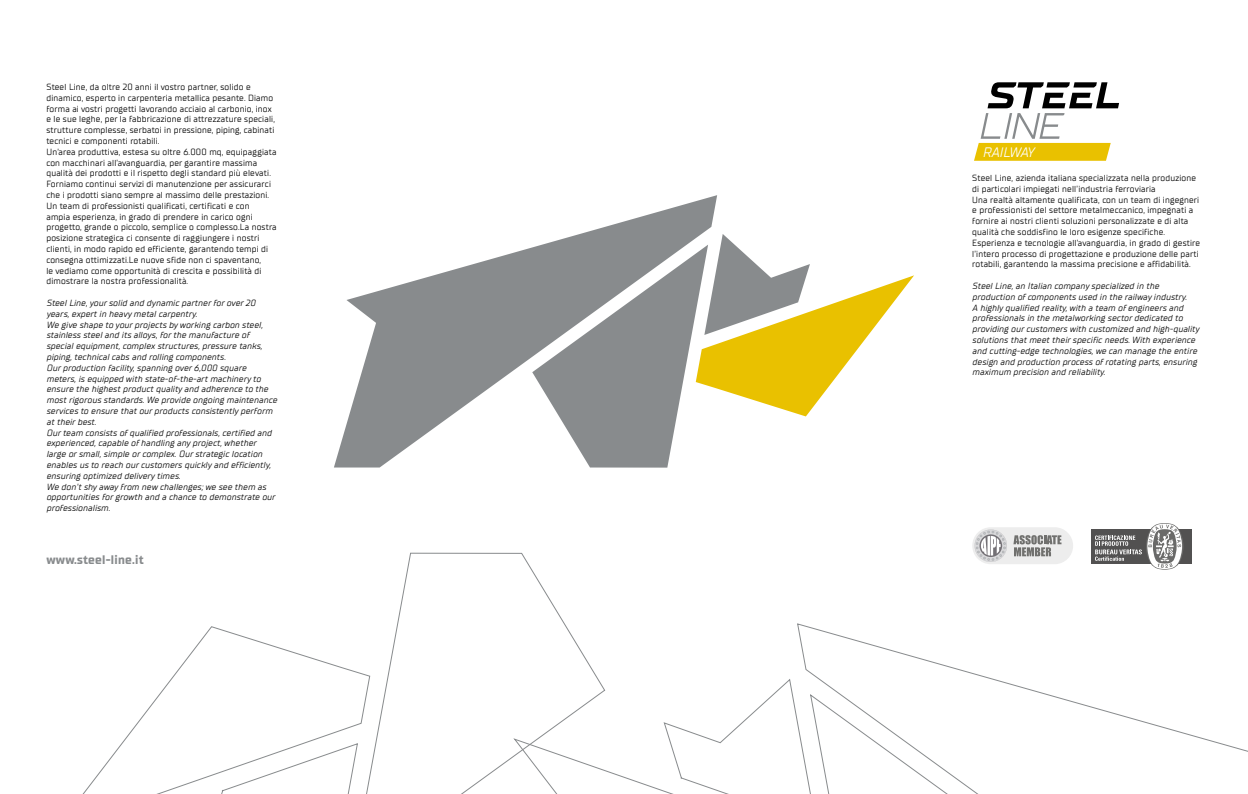
<style>
.page{position:relative;width:1248px;height:794px;background:#fff}
.page>*{position:absolute;margin:0;border:0;box-sizing:border-box;transform-origin:0 0}
.t1{font:italic 13.8px "TT Supermolot Neue";letter-spacing:-.02em;color:#fff}
.t2{font:700 12.6px "TT Supermolot Neue";letter-spacing:.02em;color:#888b8d}
.t3{font:9px/10.8px "TT Supermolot Neue";letter-spacing:.02em;color:#000}
.t4{font:italic 9px/10.8px "TT Supermolot Neue";letter-spacing:.02em;color:#000}
</style>
<div class="page">
<svg style="left:605px;top:679px;width:192px;height:115px"></svg>
<svg style="left:797px;top:623px;width:450px;height:171px"></svg>
<svg style="left:82px;top:626px;width:269px;height:168px"></svg>
<svg style="left:351px;top:553px;width:254px;height:241px"></svg>
<svg style="left:205px;top:743px;width:153px;height:51px"></svg>
<div style="left:972px;top:527px;width:100px;height:37px;background:#ededed;border-radius:18px"></div>
<svg style="left:1013px;top:535px;width:48px;height:21px"></svg>
<svg style="left:974px;top:529px;width:32px;height:33px"></svg>
<div style="left:1091px;top:529px;width:100px;height:34px;background:#525151"></div>
<svg style="left:1094px;top:523px;width:89px;height:46px"></svg>
<svg style="left:974px;top:82px;width:144px;height:79px"></svg>
<svg style="left:717px;top:234px;width:197px;height:183px"></svg>
<svg style="left:334px;top:195px;width:383px;height:272px;fill:#888b8d"></svg>
<p class="t3" style="left:46px;top:82px;width:232px">Steel Line, da oltre 20 anni il vostro partner, solido e dinamico, esperto in carpenteria metallica pesante. Diamo forma ai vostri progetti lavorando acciaio al carbonio, inox e le sue leghe, per la fabbricazione di attrezzature speciali, strutture complesse, serbatoi in pressione, piping, cabinati tecnici e componenti rotabili.<br>Un’area produttiva, estesa su oltre 6.000 mq, equipaggiata con macchinari all’avanguardia, per garantire massima qualità dei prodotti e il rispetto degli standard più elevati.<br>Forniamo continui servizi di manutenzione per assicurarci che i prodotti siano sempre al massimo delle prestazioni.<br>Un team di professionisti qualificati, certificati e con<br>ampia esperienza, in grado di prendere in carico ogni progetto, grande o piccolo, semplice o complesso.La nostra posizione strategica ci consente di raggiungere i nostri clienti, in modo rapido ed efficiente, garantendo tempi di consegna ottimizzati.Le nuove sfide non ci spaventano,<br>le vediamo come opportunità di crescita e possibilità di dimostrare la nostra professionalità.</p>
<p class="t4" style="left:46px;top:298px;width:232px">Steel Line, your solid and dynamic partner for over 20 years, expert in heavy metal carpentry.<br>We give shape to your projects by working carbon steel, stainless steel and its alloys, for the manufacture of special equipment, complex structures, pressure tanks, piping, technical cabs and rolling components.<br>Our production facility, spanning over 6,000 square meters, is equipped with state-of-the-art machinery to ensure the highest product quality and adherence to the most rigorous standards. We provide ongoing maintenance services to ensure that our products consistently perform at their best.<br>Our team consists of qualified professionals, certified and experienced, capable of handling any project, whether large or small, simple or complex. Our strategic location enables us to reach our customers quickly and efficiently, ensuring optimized delivery times.<br>We don’t shy away from new challenges; we see them as opportunities for growth and a chance to demonstrate our professionalism.</p>
<h2 class="t2" style="left:46px;top:552px;width:99px">www.steel-line.it</h2>
<h1 class="t1" style="left:982px;top:144px;width:53px">RAILWAY</h1>
<p class="t3" style="left:972px;top:173px;width:229px">Steel Line, azienda italiana specializzata nella produzione di particolari impiegati nell’industria ferroviaria<br>Una realtà altamente qualificata, con un team di ingegneri e professionisti del settore metalmeccanico, impegnati a fornire ai nostri clienti soluzioni personalizzate e di alta qualità che soddisfino le loro esigenze specifiche.<br>Esperienza e tecnologie all’avanguardia, in grado di gestire l’intero processo di progettazione e produzione delle parti rotabili, garantendo la massima precisione e affidabilità.</p>
<p class="t4" style="left:972px;top:281px;width:228px">Steel Line, an Italian company specialized in the production of components used in the railway industry.<br>A highly qualified reality, with a team of engineers and professionals in the metalworking sector dedicated to providing our customers with customized and high-quality solutions that meet their specific needs. With experience and cutting-edge technologies, we can manage the entire design and production process of rotating parts, ensuring maximum precision and reliability.</p>
</div>
